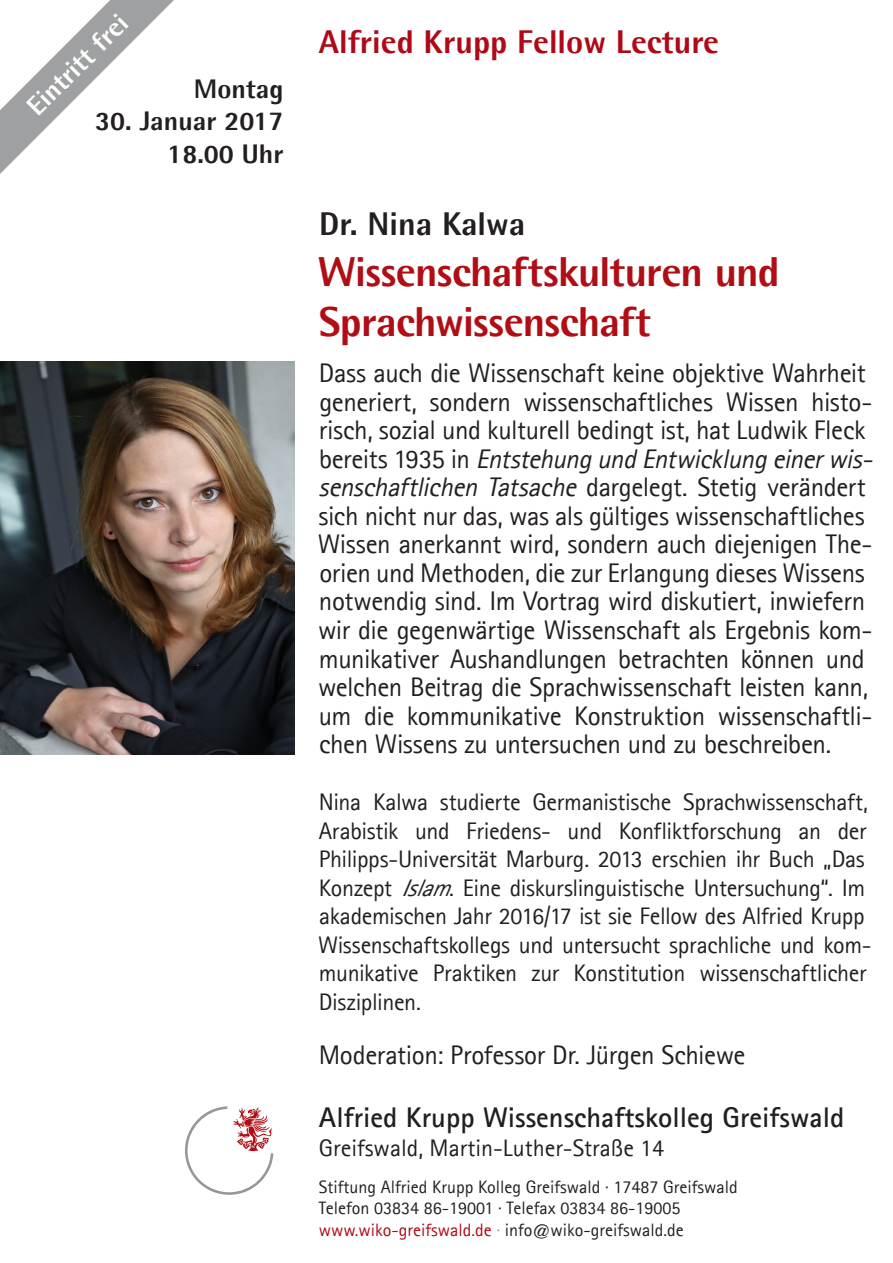
<style>
.page{position:relative;width:893px;height:1263px;background:#fff}
.page>*{position:absolute;margin:0;border:0;box-sizing:border-box;transform-origin:0 0}
.t1{font:800 42px/50.4px "Agfa Rotis Semisans";letter-spacing:-.02em;color:#b00d15}
.t2{font:800 33px "Agfa Rotis Semisans";color:#af0917}
.t3{font:800 33px "Agfa Rotis Semisans";color:#231f20}
.t4{font:700 28.5px "Agfa Rotis Sans Serif";color:#231f20}
.Ankündigungstext{font:27px/28.5px "Agfa Rotis Sans Serif";letter-spacing:-.015em;color:#231f20}
.t5{font:800 27px/32.4px "Agfa Rotis Semisans";color:#231f20;text-align:right}
.Ankündigungstext-2{font:800 27px "Agfa Rotis Semisans";color:#fff}
.Ankündigungstext-3{font:24px/28.5px "Agfa Rotis Sans Serif";letter-spacing:-.015em;color:#231f20}
.Programm__Referent{font:18px/21.6px "Agfa Rotis Sans Serif";color:#231f20}
.s1{font-style:italic}
.s2{color:#af0917}
.s3{color:#95979a}
</style>
<div class="page">
<svg style="left:185px;top:1106px;width:88px;height:89px"></svg>
<svg style="left:0;top:0;width:174px;height:174px"></svg>
<img style="left:0;top:361px;width:295px;height:394px">
<p class="Ankündigungstext-2" style="left:19px;top:99px;width:132px;rotate:-45deg">Eintritt frei</p>
<p class="t5" style="left:194px;top:72px;width:91px">Montag</p>
<p class="t5" style="left:95px;top:104px;width:190px">30. Januar 2017<br>18.00 Uhr</p>
<p class="t2" style="left:319px;top:21px;width:402px">Alfried Krupp Fellow Lecture</p>
<p class="t3" style="left:319px;top:203px;width:208px">Dr. Nina Kalwa</p>
<p class="t1" style="left:318px;top:245px;width:463px">Wissenschaftskulturen und<br>Sprachwissenschaft</p>
<p class="Ankündigungstext" style="left:318px;top:359px;width:562px">Dass auch die Wissenschaft keine objektive Wahrheit generiert, sondern wissenschaftliches Wissen histo&shy;risch, sozial und kulturell bedingt ist, hat Ludwik Fleck b e r e i t s 1 9 3 5 i n <span class="s1">Entstehung und Entwicklung einerwis&shy;senschaftlichen Tatsache</span> dargelegt. Stetig verändert sich nicht nur das, was als gültiges wissenschaftliches Wissen anerkannt wird, sondern auch diejenigen The&shy;orien und Methoden, die zur Erlangung dieses Wissens notwendig sind. Im Vortrag wird diskutiert, inwiefern wir die gegenwärtige Wissenschaft als Ergebnis kom&shy;munikativer Aushandlungen betrachten können und welchen Beitrag die Sprachwissenschaft leisten kann, um die kommunikative Konstruktion wissenschaftli&shy;chen Wissens zu untersuchen und zu beschreiben.</p>
<p class="Ankündigungstext-3" style="left:318px;top:787px;width:555px">Nina Kalwa studierte Germanistische Sprachwissenschaft, Arabistik und Friedens- und Konfliktforschung an der Philipps-Universität Marburg. 2013 erschien ihr Buch „Das Konzept <span class="s1">Islam</span>. Eine diskurslinguistische Untersuchung“. Im akademischen Jahr 2016/17 ist sie Fellow des Alfried Krupp Wissenschaftskollegs und untersucht sprachliche und kom&shy;munikative Praktiken zur Konstitution wissenschaftlicher Disziplinen.</p>
<p class="Ankündigungstext" style="left:319px;top:1040px;width:428px">Moderation: Professor Dr. Jürgen Schiewe</p>
<p class="t4" style="left:319px;top:1099px;width:527px">Alfried Krupp Wissenschaftskolleg Greifswald</p>
<p class="Ankündigungstext-3" style="left:319px;top:1133px;width:347px">Greifswald, Martin-Luther-Straße 14</p>
<p class="Programm__Referent" style="left:319px;top:1175px;width:420px">Stiftung Alfried Krupp Kolleg Greifswald · 17487 Greifswald<br>Telefon 03834 86-19001 · Telefax 03834 86-19005</p>
<p class="Programm__Referent" style="left:319px;top:1219px;width:366px"><span class="s2">www.wiko-greifswald.de</span> <span class="s3">·</span> info@wiko-greifswald.de</p>
</div>
